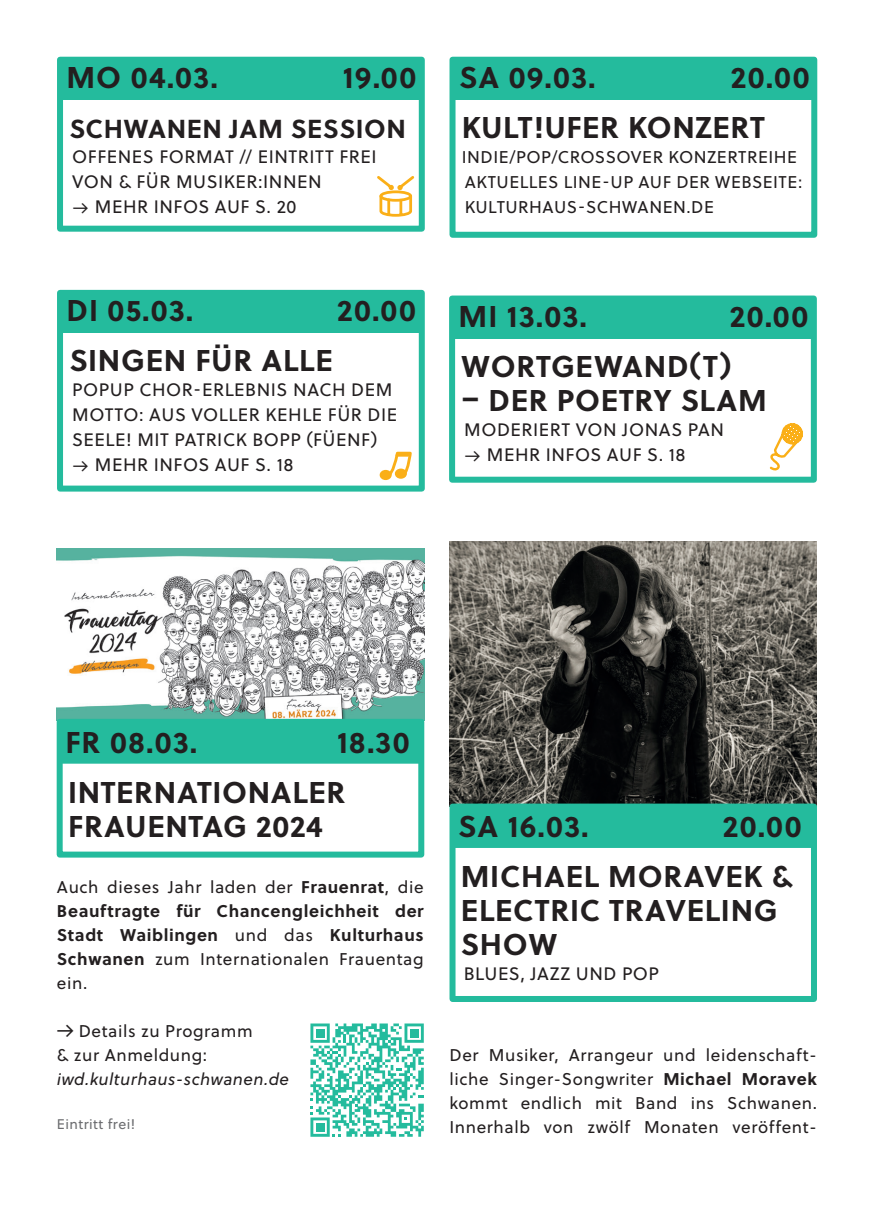
<style>
.page{position:relative;width:874px;height:1225px;background:#fff}
.page>*{position:absolute;margin:0;border:0;box-sizing:border-box;transform-origin:0 0}
.t1{font:700 30px/50px "Soleil";letter-spacing:.025em;color:#231f20}
.t2{font:700 26px "Soleil";letter-spacing:.025em;color:#231f20}
.t3{font:18px/25px "Soleil";letter-spacing:.03em;color:#231f20}
.t4{font:17px/24px "Soleil";letter-spacing:.035em;color:#231f20}
.t5{font:700 17px/24px "Soleil";letter-spacing:.035em;color:#231f20;text-align:justify}
.t6{font:italic 16.8px "Soleil";letter-spacing:.025em;color:#231f20}
.t7{font:14px "Soleil";letter-spacing:.03em;color:#6c6d70}
.s1{font-weight:400}
.s2{font-weight:700}
</style>
<div class="page">
<img style="left:449px;top:541px;width:367px;height:262px">
<img style="left:57px;top:548px;width:367px;height:171px">
<div style="left:57px;top:719px;width:367px;height:138px;border:6px solid #24bb9d"></div>
<div style="left:59px;top:721px;width:362px;height:42px;background:#24bb9d"></div>
<div style="left:57px;top:290px;width:367px;height:201px;border:6px solid #24bb9d"></div>
<div style="left:449px;top:57px;width:367px;height:181px;border:6px solid #24bb9d"></div>
<div style="left:61px;top:294px;width:361px;height:39px;background:#24bb9d"></div>
<div style="left:453px;top:61px;width:361px;height:39px;background:#24bb9d"></div>
<div style="left:380px;top:471px;width:10px;height:8px;background:#faaf18;border-radius:50%"></div>
<div style="left:379px;top:470px;width:12px;height:10px;border:2px solid #faaf18;border-radius:50%"></div>
<svg style="left:385px;top:451px;width:27px;height:28px"></svg>
<div style="left:57px;top:57px;width:367px;height:175px;border:6px solid #24bb9d"></div>
<div style="left:61px;top:61px;width:361px;height:39px;background:#24bb9d"></div>
<svg style="left:377px;top:176px;width:38px;height:41px"></svg>
<div style="left:449px;top:803px;width:367px;height:199px;border:6px solid #24bb9d"></div>
<div style="left:452px;top:806px;width:362px;height:42px;background:#24bb9d"></div>
<div style="left:449px;top:295px;width:367px;height:188px;border:6px solid #24bb9d"></div>
<div style="left:453px;top:300px;width:360px;height:39px;background:#24bb9d"></div>
<svg style="left:769px;top:423px;width:34px;height:48px"></svg>
<svg style="left:310px;top:1023px;width:113px;height:113px"></svg>
<h1 class="t1" style="left:66px;top:51px;width:153px">MO 04.03.</h1>
<h1 class="t1" style="left:342px;top:51px;width:75px">19.00</h1>
<h2 class="t2" style="left:69px;top:108px;width:338px">SCHWANEN JAM SESSION</h2>
<p class="t3" style="left:72px;top:143px;width:306px">OFFENES FORMAT // EINTRITT FREI<br>VON &amp; FÜR MUSIKER:INNEN</p>
<p class="t3" style="left:72px;top:193px;width:226px">→ MEHR INFOS AUF S. 20</p>
<h1 class="t1" style="left:66px;top:284px;width:128px">DI 05.03.</h1>
<h1 class="t1" style="left:337px;top:284px;width:80px">20.00</h1>
<h1 class="t1" style="left:69px;top:334px;width:265px">SINGEN FÜR ALLE</h1>
<p class="t3" style="left:72px;top:376px;width:326px">POPUP CHOR-ERLEBNIS NACH DEM<br>MOTTO: AUS VOLLER KEHLE FÜR DIE<br>SEELE! MIT PATRICK BOPP (FÜENF)</p>
<p class="t3" style="left:72px;top:451px;width:223px">→ MEHR INFOS AUF S. 18</p>
<h1 class="t1" style="left:459px;top:51px;width:138px">SA 09.03.</h1>
<h1 class="t1" style="left:461px;top:51px;width:349px;text-indent:268px">20.00<br>KULT!UFER KONZERT</h1>
<p class="t4" style="left:461px;top:144px;width:342px;line-height:25px">INDIE/POP/CROSSOVER KONZERTREIHE<br>AKTUELLES LINE-UP AUF DER WEBSEITE:<br>KULTURHAUS-SCHWANEN.DE</p>
<h1 class="t1" style="left:458px;top:289px;width:130px">MI 13.03.</h1>
<h1 class="t1" style="left:461px;top:289px;width:348px;text-indent:268px">20.00<br>WORTGEWAND(T)</h1>
<h1 class="t1" style="left:461px;top:373px;width:307px">– DER POETRY SLAM</h1>
<p class="t3" style="left:464px;top:416px;width:261px">MODERIERT VON JONAS PAN</p>
<p class="t3" style="left:464px;top:441px;width:223px">→ MEHR INFOS AUF S. 18</p>
<h1 class="t1" style="left:65px;top:715px;width:133px">FR 08.03.</h1>
<h1 class="t1" style="left:68px;top:715px;width:343px;text-indent:268px">18.30<br>INTERNATIONALER</h1>
<h1 class="t1" style="left:68px;top:799px;width:256px">FRAUENTAG 2024</h1>
<p class="t5" style="left:57px;top:874px;width:368px"><span class="s1">Auch dieses Jahr laden der</span> Frauenrat<span class="s1">, die </span>Beauftragte für Chancengleichheit der Stadt Waiblingen <span class="s1">und das</span> Kulturhaus Schwanen <span class="s1">zum Internationalen Frauentag ein.</span></p>
<p class="t4" style="left:57px;top:1018px;width:197px">-&gt; Details zu Programm &amp; zur Anmeldung:</p>
<p class="t6" style="left:57px;top:1067px;width:233px">iwd.kulturhaus-schwanen.de</p>
<p class="t7" style="left:57px;top:1114px;width:80px">Eintritt frei!</p>
<h1 class="t1" style="left:458px;top:800px;width:132px">SA 16.03.</h1>
<h1 class="t1" style="left:460px;top:800px;width:342px;text-indent:261px">20.00<br>MICHAEL MORAVEK &amp;</h1>
<h1 class="t1" style="left:460px;top:892px;width:318px;line-height:34px">ELECTRIC TRAVELING<br>SHOW</h1>
<p class="t3" style="left:463px;top:961px;width:197px">BLUES, JAZZ UND POP</p>
<p class="t4" style="left:449px;top:1042px;width:369px;text-align:justify">Der Musiker, Arrangeur und leidenschaft&shy;liche Singer-Songwriter <span class="s2">Michael Moravek </span>kommt endlich mit Band ins Schwanen.<br>Innerhalb von zwölf Monaten veröffent-</p>
</div>
